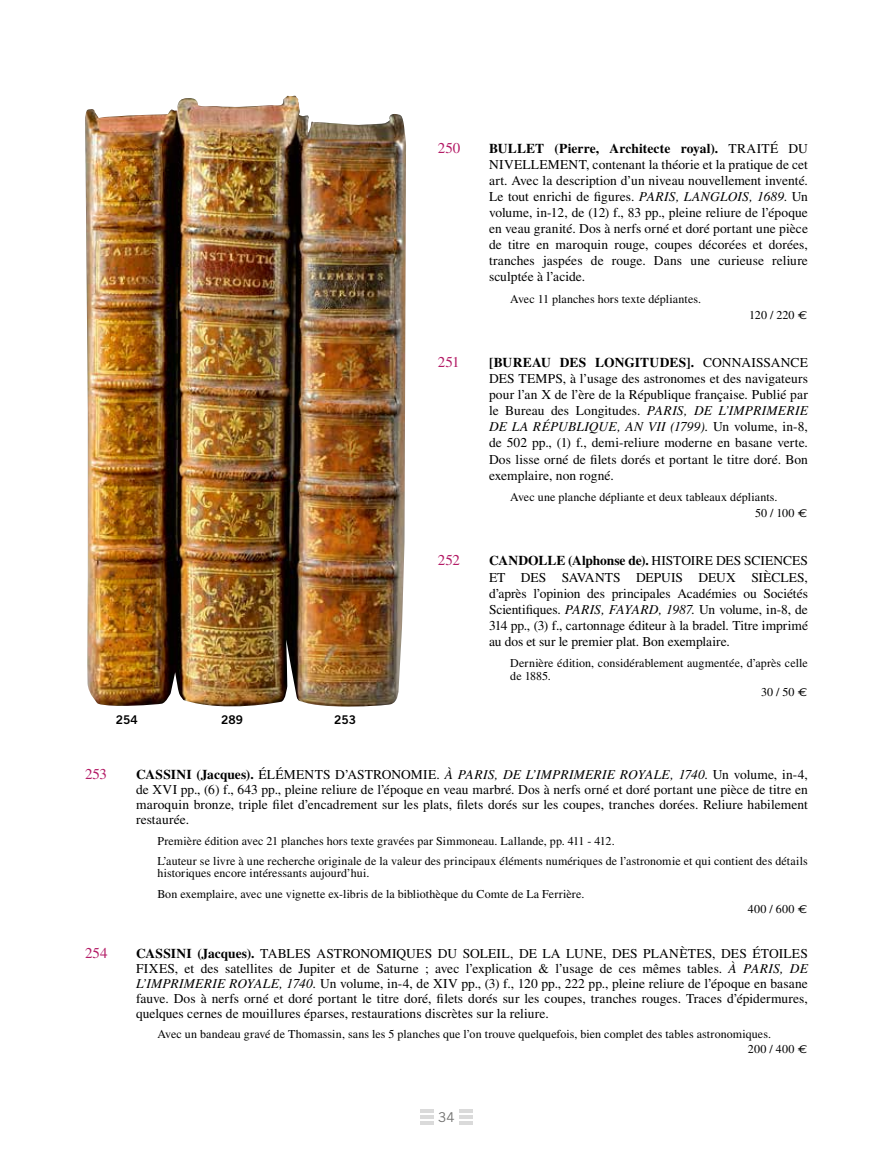
<style>
.page{position:relative;width:893px;height:1149px;background:#fff}
.page>*{position:absolute;margin:0;border:0;box-sizing:border-box;transform-origin:0 0}
.t1{font:15px "Times LT Std";color:#b31a65}
.t2{font:13.5px/16px "Times LT Std";letter-spacing:.005em;color:#000;text-align:justify}
.t3{font:13.5px "Trade Gothic LT Std";color:#6f6f6e}
.t4{font:12px/20.5px "Times LT Std";letter-spacing:.005em;color:#000}
.t5{font:12px "Trade Gothic LT Std Bd 2";color:#000}
.s1{font-weight:700}
.s2{font-style:italic}
.s3{font-family:"Euro Mono Std";font-size:11.25px}
</style>
<div class="page">
<hr style="left:420px;top:1109px;width:14px;height:3px;background:#dadada">
<svg style="left:420px;top:1115px;width:14px;height:3px"></svg>
<hr style="left:420px;top:1120px;width:14px;height:3px;background:#dadada">
<hr style="left:459px;top:1109px;width:14px;height:3px;background:#dadada">
<svg style="left:459px;top:1115px;width:14px;height:3px"></svg>
<hr style="left:459px;top:1120px;width:14px;height:3px;background:#dadada">
<img style="left:85px;top:95px;width:321px;height:612px">
<p class="t5" style="left:116px;top:711px;width:23px">254</p>
<p class="t5" style="left:221px;top:711px;width:23px">289</p>
<p class="t5" style="left:334px;top:711px;width:23px">253</p>
<p class="t1" style="left:438px;top:139px;width:24px">250</p>
<p class="t2" style="left:489px;top:140px;width:320px"><span class="s1">BULLET (Pierre, Architecte royal).</span> TRAITÉ DU NIVELLEMENT, contenant la théorie et la pratique de cet art. Avec la description d’un niveau nouvellement inventé.<br>Le tout enrichi de figures. <span class="s2">PARIS, LANGLOIS, 1689</span>. Un volume, in-12, de (12) f., 83 pp., pleine reliure de l’époque en veau granité. Dos à nerfs orné et doré portant une pièce de titre en maroquin rouge, coupes décorées et dorées, tranches jaspées de rouge. Dans une curieuse reliure sculptée à l’acide.</p>
<p class="t4" style="left:510px;top:288px;width:192px">Avec 11 planches hors texte dépliantes.</p>
<p class="t4" style="left:749px;top:304px;width:60px">120 / 220 <span class="s3">€</span></p>
<p class="t1" style="left:438px;top:353px;width:23px">251</p>
<p class="t2" style="left:489px;top:354px;width:320px"><span class="s1">[BUREAU DES LONGITUDES].</span> CONNAISSANCE DES TEMPS, à l’usage des astronomes et des navigateurs pour l’an X de l’ère de la République française. Publié par le Bureau des Longitudes. <span class="s2">PARIS, DE L’IMPRIMERIE DE LA RÉPUBLIQUE, AN VII (1799).</span> Un volume, in-8, de 502 pp., (1) f., demi-reliure moderne en basane verte.<br>Dos lisse orné de filets dorés et portant le titre doré. Bon exemplaire, non rogné.</p>
<p class="t4" style="left:755px;top:489px;width:54px;line-height:16px;text-indent:-245px">Avec une planche dépliante et deux tableaux dépliants.<br>50 / 100 <span class="s3">€</span></p>
<p class="t1" style="left:438px;top:552px;width:23px">252</p>
<p class="t2" style="left:489px;top:552px;width:320px"><span class="s1">CANDOLLE (Alphonse de).</span> HISTOIRE DES SCIENCES ET DES SAVANTS DEPUIS DEUX SIÈCLES, d’après l’opinion des principales Académies ou Sociétés Scientifiques. <span class="s2">PARIS, FAYARD, 1987.</span> Un volume, in-8, de 314 pp., (3) f., cartonnage éditeur à la bradel. Titre imprimé au dos et sur le premier plat. Bon exemplaire.</p>
<p class="t4" style="left:510px;top:656px;width:299px;line-height:13px">Dernière édition, considérablement augmentée, d’après celle de 1885.</p>
<p class="t4" style="left:761px;top:682px;width:48px">30 / 50 <span class="s3">€</span></p>
<p class="t1" style="left:85px;top:765px;width:23px">253</p>
<p class="t2" style="left:136px;top:766px;width:673px;line-height:15px"><span class="s1">CASSINI (Jacques).</span> ÉLÉMENTS D’ASTRONOMIE. <span class="s2">À PARIS, DE L’IMPRIMERIE ROYALE, 1740</span>. Un volume, in-4, de XVI pp., (6) f., 643 pp., pleine reliure de l’époque en veau marbré. Dos à nerfs orné et doré portant une pièce de titre en maroquin bronze, triple filet d’encadrement sur les plats, filets dorés sur les coupes, tranches dorées. Reliure habilement restaurée.</p>
<p class="t4" style="left:157px;top:829px;width:652px">Première édition avec 21 planches hors texte gravées par Simmoneau. Lallande, pp. 411 - 412.<br>L’auteur se livre à une recherche originale de la valeur des principaux éléments numériques de l’astronomie et qui contient des détails</p>
<p class="t4" style="left:157px;top:862px;width:428px">historiques encore intéressants aujourd’hui.<br>Bon exemplaire, avec une vignette ex-libris de la bibliothèque du Comte de La Ferrière.</p>
<p class="t4" style="left:748px;top:898px;width:62px">400 / 600 <span class="s3">€</span></p>
<p class="t1" style="left:85px;top:943px;width:24px">254</p>
<p class="t2" style="left:136px;top:945px;width:673px;line-height:15px"><span class="s1">CASSINI (Jacques).</span> TABLES ASTRONOMIQUES DU SOLEIL, DE LA LUNE, DES PLANÈTES, DES ÉTOILES FIXES, et des satellites de Jupiter et de Saturne ; avec l’explication &amp; l’usage de ces mêmes tables. <span class="s2">À PARIS, DE L’IMPRIMERIE ROYALE, 1740.</span> Un volume, in-4, de XIV pp., (3) f., 120 pp., 222 pp., pleine reliure de l’époque en basane fauve. Dos à nerfs orné et doré portant le titre doré, filets dorés sur les coupes, tranches rouges. Traces d’épidermures, quelques cernes de mouillures éparses, restaurations discrètes sur la reliure.</p>
<p class="t4" style="left:748px;top:1026px;width:61px;line-height:15px;text-indent:-591px">Avec un bandeau gravé de Thomassin, sans les 5 planches que l’on trouve quelquefois, bien complet des tables astronomiques.<br>200 / 400 <span class="s3">€</span></p>
<p class="t3" style="left:438px;top:1108px;width:18px">34</p>
</div>
